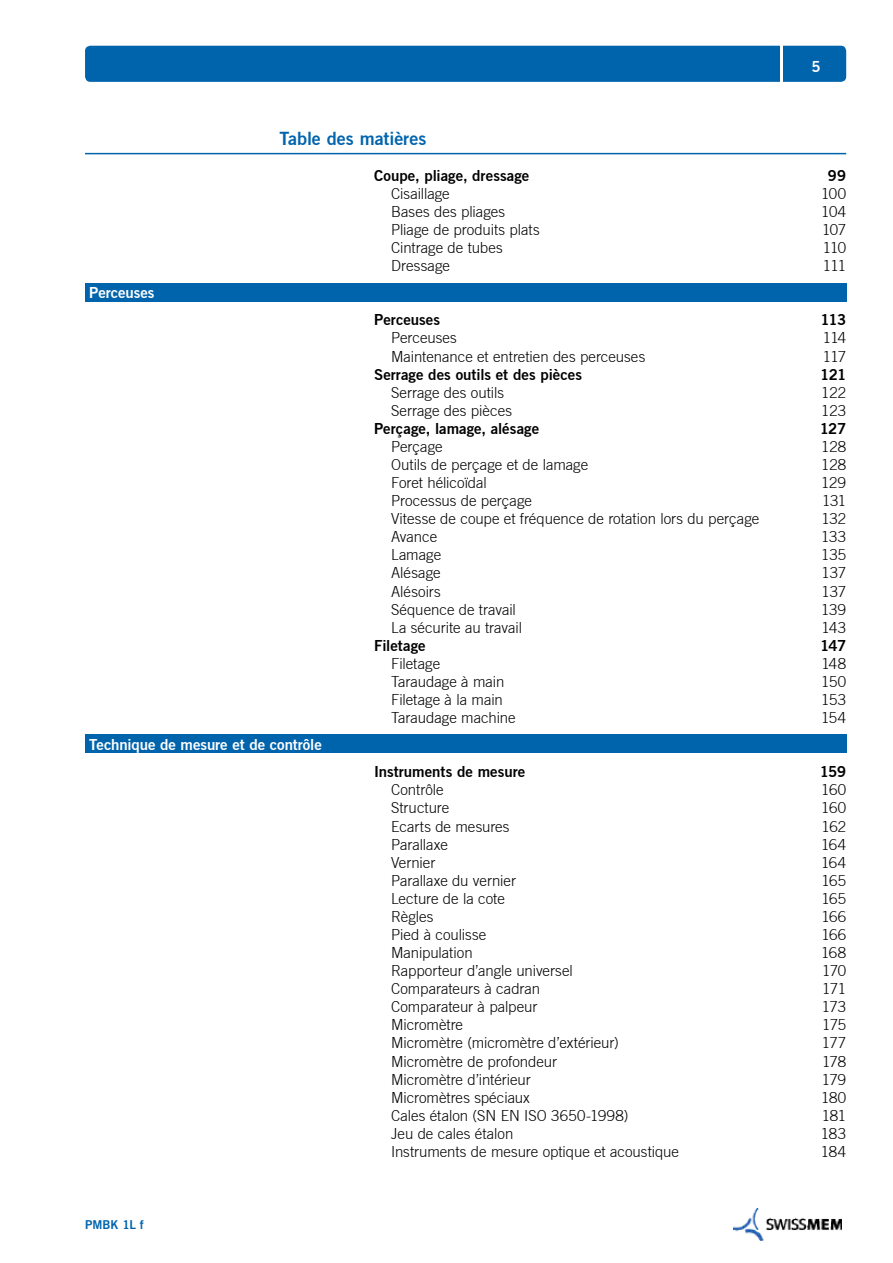
<style>
.page{position:relative;width:893px;height:1263px;background:#fff}
.page>*{position:absolute;margin:0;border:0;box-sizing:border-box;transform-origin:0 0}
.t1{font:18px "Trade Gothic Bold Two";letter-spacing:-.005em;color:#0064ad}
.t2{font:300 15px "Trade Gothic";color:#000}
.t3{font:15px "Trade Gothic Bold Two";color:#000}
.t4{font:15px "Trade Gothic Bold Two";letter-spacing:-.005em;color:#fff}
.t5{font:12px "Trade Gothic Bold Two";letter-spacing:.005em;color:#0064ad}
</style>
<div class="page">
<div style="left:85px;top:46px;width:761px;height:36px;background:#0064ad;border-radius:5px"></div>
<hr style="left:85px;top:153px;width:761px;height:1px;background:#0064ad">
<hr style="left:780px;top:36px;width:2px;height:54px;background:#fff">
<img style="left:733px;top:1209px;width:109px;height:32px">
<div style="left:85px;top:283px;width:761px;height:18px;background:#0064ad"></div>
<div style="left:85px;top:735px;width:761px;height:18px;background:#0064ad"></div>
<p class="t4" style="left:811px;top:58px;width:11px">5</p>
<p class="t4" style="left:89px;top:283px;width:67px">Perceuses</p>
<p class="t1" style="left:280px;top:127px;width:148px">Table des matières</p>
<p class="t3" style="left:374px;top:166px;width:157px">Coupe, pliage, dressage</p>
<p class="t3" style="left:828px;top:166px;width:20px">99</p>
<p class="t2" style="left:391px;top:185px;width:60px">Cisaillage</p>
<p class="t2" style="left:821px;top:185px;width:26px">100</p>
<p class="t2" style="left:391px;top:203px;width:116px">Bases des pliages</p>
<p class="t2" style="left:821px;top:203px;width:26px">104</p>
<p class="t2" style="left:391px;top:221px;width:150px">Pliage de produits plats</p>
<p class="t2" style="left:822px;top:221px;width:26px">107</p>
<p class="t2" style="left:391px;top:239px;width:113px">Cintrage de tubes</p>
<p class="t2" style="left:823px;top:239px;width:25px">110</p>
<p class="t2" style="left:391px;top:257px;width:60px">Dressage</p>
<p class="t2" style="left:823px;top:257px;width:25px">111</p>
<p class="t3" style="left:374px;top:311px;width:67px">Perceuses</p>
<p class="t3" style="left:820px;top:311px;width:27px">113</p>
<p class="t2" style="left:391px;top:329px;width:67px">Perceuses</p>
<p class="t2" style="left:823px;top:329px;width:25px">114</p>
<p class="t2" style="left:391px;top:347px;width:256px">Maintenance et entretien des perceuses</p>
<p class="t2" style="left:823px;top:347px;width:25px">117</p>
<p class="t3" style="left:374px;top:365px;width:209px">Serrage des outils et des pièces</p>
<p class="t3" style="left:820px;top:365px;width:28px">121</p>
<p class="t2" style="left:391px;top:383px;width:114px">Serrage des outils</p>
<p class="t2" style="left:821px;top:383px;width:26px">122</p>
<p class="t2" style="left:391px;top:401px;width:123px">Serrage des pièces</p>
<p class="t2" style="left:821px;top:401px;width:26px">123</p>
<p class="t3" style="left:374px;top:419px;width:166px">Perçage, lamage, alésage</p>
<p class="t3" style="left:820px;top:419px;width:28px">127</p>
<p class="t2" style="left:391px;top:438px;width:53px">Perçage</p>
<p class="t2" style="left:821px;top:438px;width:26px">128</p>
<p class="t2" style="left:391px;top:456px;width:199px">Outils de perçage et de lamage</p>
<p class="t2" style="left:821px;top:456px;width:26px">128</p>
<p class="t2" style="left:391px;top:474px;width:97px">Foret hélicoïdal</p>
<p class="t2" style="left:821px;top:474px;width:27px">129</p>
<p class="t2" style="left:391px;top:492px;width:142px">Processus de perçage</p>
<p class="t2" style="left:822px;top:492px;width:26px">131</p>
<p class="t2" style="left:391px;top:510px;width:370px">Vitesse de coupe et fréquence de rotation lors du perçage</p>
<p class="t2" style="left:821px;top:510px;width:26px">132</p>
<p class="t2" style="left:391px;top:528px;width:48px">Avance</p>
<p class="t2" style="left:821px;top:528px;width:27px">133</p>
<p class="t2" style="left:391px;top:546px;width:52px">Lamage</p>
<p class="t2" style="left:821px;top:546px;width:26px">135</p>
<p class="t2" style="left:391px;top:564px;width:51px">Alésage</p>
<p class="t2" style="left:822px;top:564px;width:26px">137</p>
<p class="t2" style="left:391px;top:582px;width:51px">Alésoirs</p>
<p class="t2" style="left:822px;top:582px;width:26px">137</p>
<p class="t2" style="left:391px;top:600px;width:126px">Séquence de travail</p>
<p class="t2" style="left:821px;top:600px;width:26px">139</p>
<p class="t2" style="left:391px;top:618px;width:132px">La sécurite au travail</p>
<p class="t2" style="left:822px;top:618px;width:26px">143</p>
<p class="t3" style="left:374px;top:636px;width:53px">Filetage</p>
<p class="t3" style="left:820px;top:636px;width:28px">147</p>
<p class="t2" style="left:391px;top:654px;width:51px">Filetage</p>
<p class="t2" style="left:821px;top:654px;width:26px">148</p>
<p class="t2" style="left:391px;top:673px;width:115px">Taraudage à main</p>
<p class="t2" style="left:821px;top:673px;width:26px">150</p>
<p class="t2" style="left:391px;top:691px;width:113px">Filetage à la main</p>
<p class="t2" style="left:821px;top:691px;width:26px">153</p>
<p class="t2" style="left:391px;top:709px;width:126px">Taraudage machine</p>
<p class="t2" style="left:821px;top:709px;width:27px">154</p>
<p class="t4" style="left:89px;top:735px;width:234px">Technique de mesure et de contrôle</p>
<p class="t5" style="left:85px;top:1217px;width:60px">PMBK 1L f</p>
<p class="t5" style="left:134px;top:1217px;width:5px">f</p>
<p class="t3" style="left:374px;top:763px;width:153px">Instruments de mesure</p>
<p class="t3" style="left:820px;top:763px;width:28px">159</p>
<p class="t2" style="left:391px;top:781px;width:54px">Contrôle</p>
<p class="t2" style="left:821px;top:781px;width:26px">160</p>
<p class="t2" style="left:391px;top:799px;width:60px">Structure</p>
<p class="t2" style="left:821px;top:799px;width:26px">160</p>
<p class="t2" style="left:391px;top:817px;width:120px">Ecarts de mesures</p>
<p class="t2" style="left:822px;top:817px;width:26px">162</p>
<p class="t2" style="left:391px;top:835px;width:58px">Parallaxe</p>
<p class="t2" style="left:821px;top:835px;width:26px">164</p>
<p class="t2" style="left:391px;top:853px;width:46px">Vernier</p>
<p class="t2" style="left:821px;top:853px;width:26px">164</p>
<p class="t2" style="left:391px;top:871px;width:126px">Parallaxe du vernier</p>
<p class="t2" style="left:821px;top:871px;width:26px">165</p>
<p class="t2" style="left:391px;top:889px;width:115px">Lecture de la cote</p>
<p class="t2" style="left:821px;top:889px;width:26px">165</p>
<p class="t2" style="left:391px;top:908px;width:44px">Règles</p>
<p class="t2" style="left:821px;top:908px;width:26px">166</p>
<p class="t2" style="left:391px;top:926px;width:97px">Pied à coulisse</p>
<p class="t2" style="left:821px;top:926px;width:26px">166</p>
<p class="t2" style="left:391px;top:944px;width:83px">Manipulation</p>
<p class="t2" style="left:821px;top:944px;width:26px">168</p>
<p class="t2" style="left:391px;top:962px;width:183px">Rapporteur d’angle universel</p>
<p class="t2" style="left:822px;top:962px;width:26px">170</p>
<p class="t2" style="left:391px;top:980px;width:151px">Comparateurs à cadran</p>
<p class="t2" style="left:822px;top:980px;width:25px">171</p>
<p class="t2" style="left:391px;top:998px;width:148px">Comparateur à palpeur</p>
<p class="t2" style="left:822px;top:998px;width:26px">173</p>
<p class="t2" style="left:391px;top:1016px;width:74px">Micromètre</p>
<p class="t2" style="left:822px;top:1016px;width:26px">175</p>
<p class="t2" style="left:391px;top:1034px;width:229px">Micromètre (micromètre d’extérieur)</p>
<p class="t2" style="left:822px;top:1034px;width:26px">177</p>
<p class="t2" style="left:391px;top:1052px;width:168px">Micromètre de profondeur</p>
<p class="t2" style="left:822px;top:1052px;width:26px">178</p>
<p class="t2" style="left:391px;top:1070px;width:141px">Micromètre d’intérieur</p>
<p class="t2" style="left:822px;top:1070px;width:26px">179</p>
<p class="t2" style="left:391px;top:1088px;width:140px">Micromètres spéciaux</p>
<p class="t2" style="left:821px;top:1088px;width:27px">180</p>
<p class="t2" style="left:391px;top:1106px;width:239px">Cales étalon (SN EN ISO 3650-1998)</p>
<p class="t2" style="left:822px;top:1106px;width:26px">181</p>
<p class="t2" style="left:391px;top:1124px;width:124px">Jeu de cales étalon</p>
<p class="t2" style="left:821px;top:1124px;width:27px">183</p>
<p class="t2" style="left:391px;top:1143px;width:290px">Instruments de mesure optique et acoustique</p>
<p class="t2" style="left:821px;top:1143px;width:27px">184</p>
</div>
